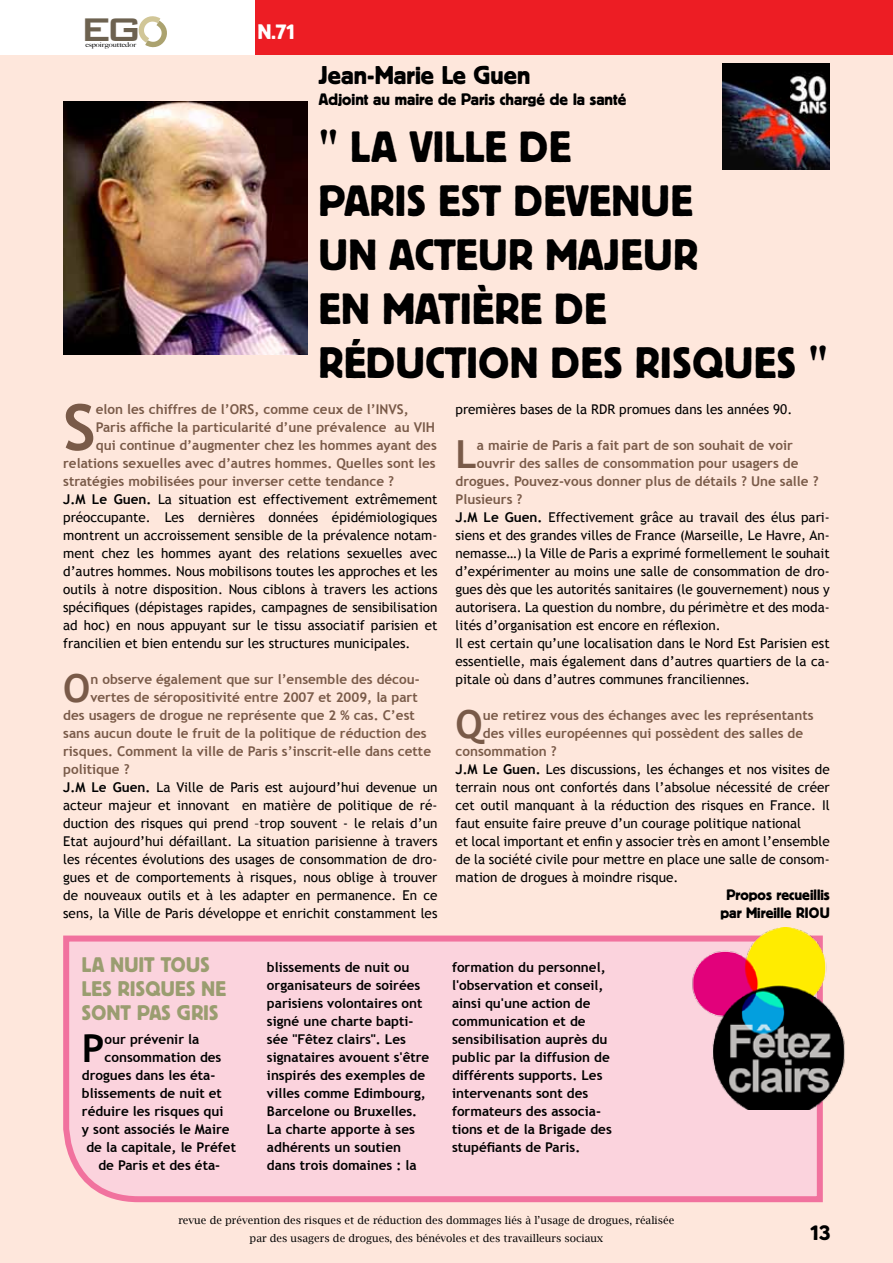
<style>
.page{position:relative;width:893px;height:1263px;background:#fff}
.page>*{position:absolute;margin:0;border:0;box-sizing:border-box;transform-origin:0 0}
.t1{font:700 63.75px "Trebuchet MS";color:#795a48}
.t2{font:500 43.8px "Bank Gothic";color:#6d6250}
.t3{font:43.5px/54px "Block BE";letter-spacing:.02em;color:#000}
.t4{font:700 38.7px "Trebuchet MS";color:#795a48}
.t5{font:700 38.7px "Trebuchet MS";color:#000}
.t6{font:25.5px "Block BE";color:#000}
.t7{font:21px/24px "Block BE";letter-spacing:.02em;color:#9a9d70}
.t8{font:21px "Block BE";color:#fff}
.t9{font:21px "Block BE";color:#000}
.t10{font:16.5px "Block BE";color:#000}
.t11{font:15px/18px "Block BE";color:#000;text-align:center}
.t12{font:13.5px "Trebuchet MS";color:#000}
.t13{font:700 13.5px "Trebuchet MS";color:#795a48}
.t14{font:700 13.5px/18px "Trebuchet MS";color:#000}
.t15{font:10.5px/18px "Lucida Bright";color:#000;text-align:center}
.t16{font:500 6.6px "Big Caslon";color:#000;scale:1.18 1}
.s1{font-weight:700}
</style>
<div class="page">
<div style="left:0;top:10px;width:893px;height:1253px;background:#fee7dc"></div>
<img style="left:64px;top:101px;width:244px;height:253px">
<svg style="left:63px;top:935px;width:760px;height:268px;background:#facdd9"></svg>
<img style="left:687px;top:927px;width:158px;height:183px">
<div style="left:0;top:0;width:893px;height:54px;background:#ed1d24"></div>
<div style="left:0;top:0;width:254px;height:54px;background:#fff"></div>
<svg style="left:138px;top:16px;width:29px;height:32px"></svg>
<img style="left:723px;top:64px;width:106px;height:105px">
<h2 class="t2" style="left:80px;top:-4px;width:65px">EG</h2>
<p class="t16" style="left:85px;top:41px;width:45px">espoirgouttedor</p>
<h3 class="t8" style="left:258px;top:20px;width:40px">N.71</h3>
<h3 class="t6" style="left:319px;top:61px;width:213px">Jean-Marie Le Guen</h3>
<p class="t10" style="left:319px;top:90px;width:309px">Adjoint au maire de Paris chargé de la santé</p>
<h3 class="t3" style="left:319px;top:118px;width:510px">" LA VILLE DE<br>PARIS EST DEVENUE<br>UN ACTEUR MAJEUR<br>EN MATIÈRE DE<br>RÉDUCTION DES RISQUES "</h3>
<h1 class="t1" style="left:63px;top:388px;width:34px">S</h1>
<p class="t13" style="left:96px;top:401px;width:314px">elon les chiffres de l’ORS, comme ceux de l’INVS,</p>
<p class="t13" style="left:96px;top:419px;width:341px">Paris affiche la particularité d’une prévalence au VIH</p>
<p class="t13" style="left:96px;top:437px;width:342px">qui continue d’augmenter chez les hommes ayant des</p>
<p class="t13" style="left:63px;top:455px;width:374px">relations sexuelles avec d’autres hommes. Quelles sont les</p>
<p class="t13" style="left:63px;top:473px;width:332px">stratégies mobilisées pour inverser cette tendance ?</p>
<p class="t12" style="left:63px;top:491px;width:376px"><span class="s1">J.M Le Guen.</span> La situation est effectivement extrêmement</p>
<p class="t12" style="left:63px;top:509px;width:376px">préoccupante. Les dernières données épidémiologiques</p>
<p class="t12" style="left:63px;top:527px;width:376px">montrent un accroissement sensible de la prévalence notam-</p>
<p class="t12" style="left:63px;top:545px;width:376px">ment chez les hommes ayant des relations sexuelles avec</p>
<p class="t12" style="left:63px;top:563px;width:376px">d’autres hommes. Nous mobilisons toutes les approches et les</p>
<p class="t12" style="left:63px;top:581px;width:376px">outils à notre disposition. Nous ciblons à travers les actions</p>
<p class="t12" style="left:63px;top:599px;width:376px">spécifiques (dépistages rapides, campagnes de sensibilisation</p>
<p class="t12" style="left:63px;top:617px;width:376px">ad hoc) en nous appuyant sur le tissu associatif parisien et</p>
<p class="t12" style="left:63px;top:635px;width:349px">francilien et bien entendu sur les structures municipales.</p>
<h3 class="t4" style="left:63px;top:664px;width:29px">O</h3>
<p class="t13" style="left:90px;top:671px;width:331px">n observe également que sur l’ensemble des décou-</p>
<p class="t13" style="left:90px;top:689px;width:329px">vertes de séropositivité entre 2007 et 2009, la part</p>
<p class="t13" style="left:63px;top:707px;width:353px">des usagers de drogue ne représente que 2 % cas. C’est</p>
<p class="t13" style="left:63px;top:725px;width:365px">sans aucun doute le fruit de la politique de réduction des</p>
<p class="t13" style="left:63px;top:743px;width:369px">risques. Comment la ville de Paris s’inscrit-elle dans cette</p>
<p class="t13" style="left:63px;top:761px;width:68px">politique ?</p>
<p class="t12" style="left:63px;top:779px;width:376px"><span class="s1">J.M Le Guen.</span> La Ville de Paris est aujourd’hui devenue un</p>
<p class="t12" style="left:63px;top:797px;width:376px">acteur majeur et innovant en matière de politique de ré-</p>
<p class="t12" style="left:63px;top:815px;width:376px">duction des risques qui prend –trop souvent - le relais d’un</p>
<p class="t12" style="left:63px;top:833px;width:376px">Etat aujourd’hui défaillant. La situation parisienne à travers</p>
<p class="t12" style="left:63px;top:851px;width:376px">les récentes évolutions des usages de consommation de dro-</p>
<p class="t12" style="left:63px;top:869px;width:376px">gues et de comportements à risques, nous oblige à trouver</p>
<p class="t12" style="left:63px;top:887px;width:376px">de nouveaux outils et à les adapter en permanence. En ce</p>
<p class="t12" style="left:63px;top:905px;width:376px">sens, la Ville de Paris développe et enrichit constamment les</p>
<p class="t12" style="left:455px;top:401px;width:338px">premières bases de la RDR promues dans les années 90.</p>
<h3 class="t4" style="left:455px;top:430px;width:23px">L</h3>
<p class="t13" style="left:477px;top:437px;width:318px">a mairie de Paris a fait part de son souhait de voir</p>
<p class="t13" style="left:477px;top:455px;width:323px">ouvrir des salles de consommation pour usagers de</p>
<p class="t13" style="left:455px;top:473px;width:365px">drogues. Pouvez-vous donner plus de détails ? Une salle ?</p>
<p class="t13" style="left:455px;top:491px;width:69px">Plusieurs ?</p>
<p class="t12" style="left:455px;top:509px;width:376px"><span class="s1">J.M Le Guen.</span> Effectivement grâce au travail des élus pari-</p>
<p class="t12" style="left:455px;top:527px;width:376px">siens et des grandes villes de France (Marseille, Le Havre, An-</p>
<p class="t12" style="left:455px;top:545px;width:376px">nemasse…) la Ville de Paris a exprimé formellement le souhait</p>
<p class="t12" style="left:455px;top:563px;width:376px">d’expérimenter au moins une salle de consommation de dro-</p>
<p class="t12" style="left:455px;top:581px;width:376px">gues dès que les autorités sanitaires (le gouvernement) nous y</p>
<p class="t12" style="left:455px;top:599px;width:376px">autorisera. La question du nombre, du périmètre et des moda-</p>
<p class="t12" style="left:455px;top:617px;width:267px">lités d’organisation est encore en réflexion.</p>
<p class="t12" style="left:455px;top:635px;width:376px">Il est certain qu’une localisation dans le Nord Est Parisien est</p>
<p class="t12" style="left:455px;top:653px;width:376px">essentielle, mais également dans d’autres quartiers de la ca-</p>
<p class="t12" style="left:455px;top:671px;width:296px">pitale où dans d’autres communes franciliennes.</p>
<h3 class="t4" style="left:455px;top:700px;width:29px">Q</h3>
<p class="t13" style="left:483px;top:707px;width:332px">ue retirez vous des échanges avec les représentants</p>
<p class="t13" style="left:483px;top:725px;width:322px">des villes européennes qui possèdent des salles de</p>
<p class="t13" style="left:455px;top:743px;width:103px">consommation ?</p>
<p class="t12" style="left:455px;top:761px;width:376px"><span class="s1">J.M Le Guen.</span> Les discussions, les échanges et nos visites de</p>
<p class="t12" style="left:455px;top:779px;width:376px">terrain nous ont confortés dans l’absolue nécessité de créer</p>
<p class="t12" style="left:455px;top:797px;width:376px">cet outil manquant à la réduction des risques en France. Il</p>
<p class="t12" style="left:455px;top:815px;width:347px">faut ensuite faire preuve d’un courage politique national</p>
<p class="t12" style="left:455px;top:833px;width:376px">et local important et enfin y associer très en amont l’ensemble</p>
<p class="t12" style="left:455px;top:851px;width:376px">de la société civile pour mettre en place une salle de consom-</p>
<p class="t12" style="left:455px;top:869px;width:224px">mation de drogues à moindre risque.</p>
<p class="t11" style="left:720px;top:885px;width:111px">Propos recueillis par Mireille RIOU</p>
<h3 class="t7" style="left:82px;top:952px;width:145px">LA NUIT TOUS<br>LES RISQUES NE<br>SONT PAS GRIS</h3>
<h3 class="t5" style="left:82px;top:1024px;width:24px">P</h3>
<p class="t14" style="left:105px;top:1030px;width:96px">our prévenir la</p>
<p class="t14" style="left:105px;top:1048px;width:118px">consommation des</p>
<p class="t14" style="left:82px;top:1066px;width:135px">drogues dans les éta-</p>
<p class="t14" style="left:82px;top:1084px;width:141px">blissements de nuit et</p>
<p class="t14" style="left:82px;top:1102px;width:143px">réduire les risques qui</p>
<p class="t14" style="left:82px;top:1120px;width:149px">y sont associés le Maire</p>
<p class="t14" style="left:86px;top:1138px;width:151px">de la capitale, le Préfet</p>
<p class="t14" style="left:98px;top:1156px;width:123px">de Paris et des éta-</p>
<p class="t14" style="left:267px;top:958px;width:164px">blissements de nuit ou organisateurs de soirées parisiens volontaires ont signé une charte bapti&shy;sée "Fêtez clairs". Les signataires avouent s'être inspirés des exemples de villes comme Edimbourg,<br>Barcelone ou Bruxelles.<br>La charte apporte à ses adhérents un soutien dans trois domaines : la</p>
<p class="t14" style="left:452px;top:958px;width:161px">formation du personnel, l'observation et conseil, ainsi qu'une action de communication et de sensibilisation auprès du public par la diffusion de différents supports. Les intervenants sont des formateurs des associa&shy;tions et de la Brigade des stupéfiants de Paris.</p>
<p class="t15" style="left:178px;top:1211px;width:497px">revue de prévention des risques et de réduction des dommages liés à l’usage de drogues, réalisée par des usagers de drogues, des bénévoles et des travailleurs sociaux</p>
<h3 class="t9" style="left:809px;top:1221px;width:23px">13</h3>
</div>
